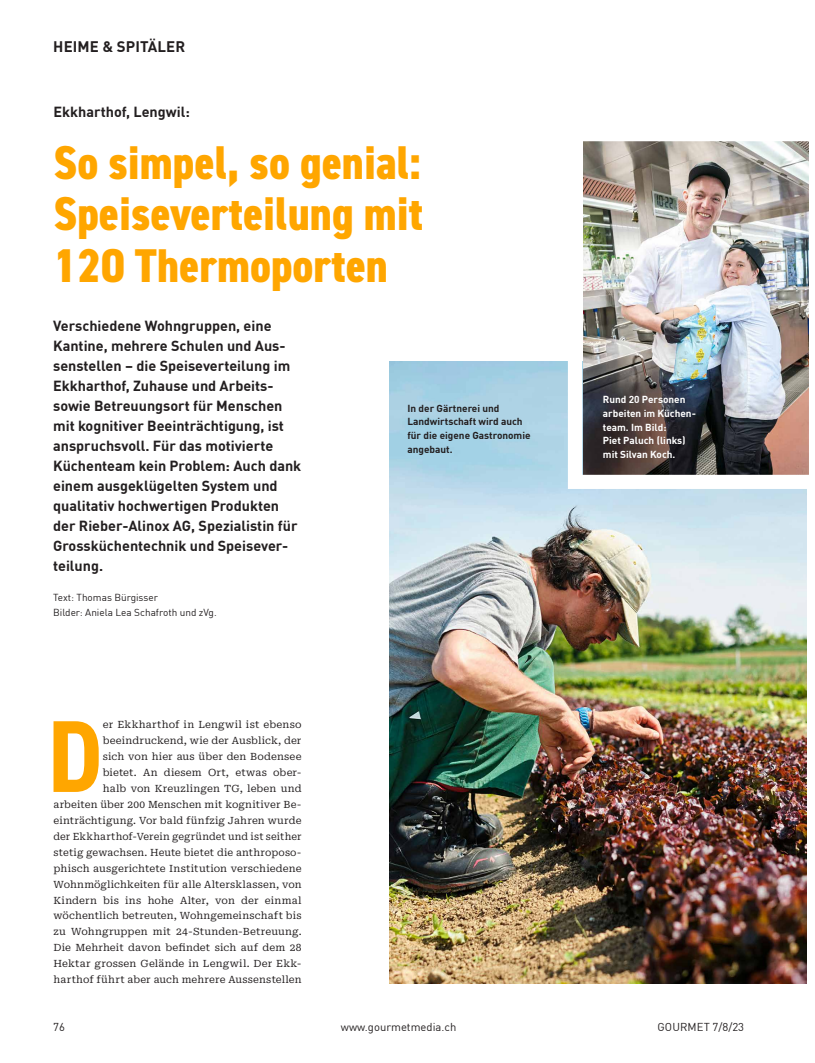
<style>
.page{position:relative;width:815px;height:1063px;background:#fff}
.page>*{position:absolute;margin:0;border:0;box-sizing:border-box;transform-origin:0 0}
.t1{font:700 condensed 102.38px "DIN2014";color:#ffa600}
.t2{font:800 condensed 47.5px/51.2px "DIN2014";color:#ffa600;text-align:justify}
.t3{font:700 15px "DINOT";letter-spacing:.01em;color:#231f20}
.t4{font:700 14.38px/20px "DINOT";color:#231f20}
.t5{font:11.25px "DINOT";color:#231f20}
.t6{font:10px/16px "Roboto Serif";letter-spacing:.01em;color:#231f20;text-align:right}
.t7{font:700 10px/13.8px "DINOT";color:#fff}
.t8{font:700 10px/13.8px "DINOT";color:#231f20}
.t9{font:10px/15px "DINOT";color:#231f20}
</style>
<div class="page">
<img style="left:390px;top:361px;width:417px;height:622px">
<img style="left:568px;top:141px;width:241px;height:348px">
<h3 class="t3" style="left:53px;top:35px;width:134px">HEIME &amp; SPITÄLER</h3>
<h3 class="t4" style="left:54px;top:101px;width:138px">Ekkharthof, Lengwil:</h3>
<h2 class="t2" style="left:54px;top:137px;width:371px">So simpel, so genial:<br>Speiseverteilung mit 120 Thermoporten</h2>
<p class="t4" style="left:53px;top:315px;width:250px">Verschiedene Wohngruppen, eine Kantine, mehrere Schulen und Aus&shy;senstellen – die Speiseverteilung im Ekkharthof, Zuhause und Arbeits&shy;sowie Betreuungsort für Menschen mit kognitiver Beeinträchtigung, ist anspruchsvoll. Für das motivierte Küchenteam kein Problem: Auch dank einem ausgeklügelten System und qualitativ hochwertigen Produkten der Rieber-Alinox AG, Spezialistin für Grossküchentechnik und Speisever&shy;teilung.</p>
<p class="t9" style="left:53px;top:589px;width:165px">Text: Thomas Bürgisser<br>Bilder: Aniela Lea Schafroth und zVg.</p>
<p class="t8" style="left:407px;top:400px;width:125px">In der Gärtnerei und<br>Landwirtschaft wird auch für die eigene Gastronomie angebaut.</p>
<p class="t7" style="left:603px;top:392px;width:94px">Rund 20 Personen arbeiten im Küchen&shy;team. Im Bild:<br>Piet Paluch (links) mit Silvan Koch.</p>
<p class="t6" style="left:54px;top:716px;width:250px">er Ekkharthof in Lengwil ist ebenso beeindruckend, wie der Ausblick, der<br>sich von hier aus über den Bodensee<br>bietet. An diesem Ort, etwas ober-<br>halb von Kreuzlingen TG, leben und<br>arbeiten über 200 Menschen mit kognitiver Be&shy;einträchtigung. Vor bald fünfzig Jahren wurde der Ekkharthof-Verein gegründet und ist seither stetig gewachsen. Heute bietet die anthroposo&shy;phisch ausgerichtete Institution verschiedene Wohnmöglichkeiten für alle Altersklassen, von Kindern bis ins hohe Alter, von der einmal wöchentlich betreuten, Wohngemeinschaft bis zu Wohngruppen mit 24-Stunden-Betreuung.<br>Die Mehrheit davon befindet sich auf dem 28<br>Hektar grossen Gelände in Lengwil. Der Ekk&shy;harthof führt aber auch mehrere Aussenstellen</p>
<h1 class="t1" style="left:48px;top:689px;width:57px">D</h1>
<p class="t5" style="left:53px;top:1018px;width:13px">76</p>
<p class="t5" style="left:341px;top:1018px;width:117px">www.gourmetmedia.ch</p>
<p class="t5" style="left:658px;top:1018px;width:88px">GOURMET 7/8/23</p>
</div>
